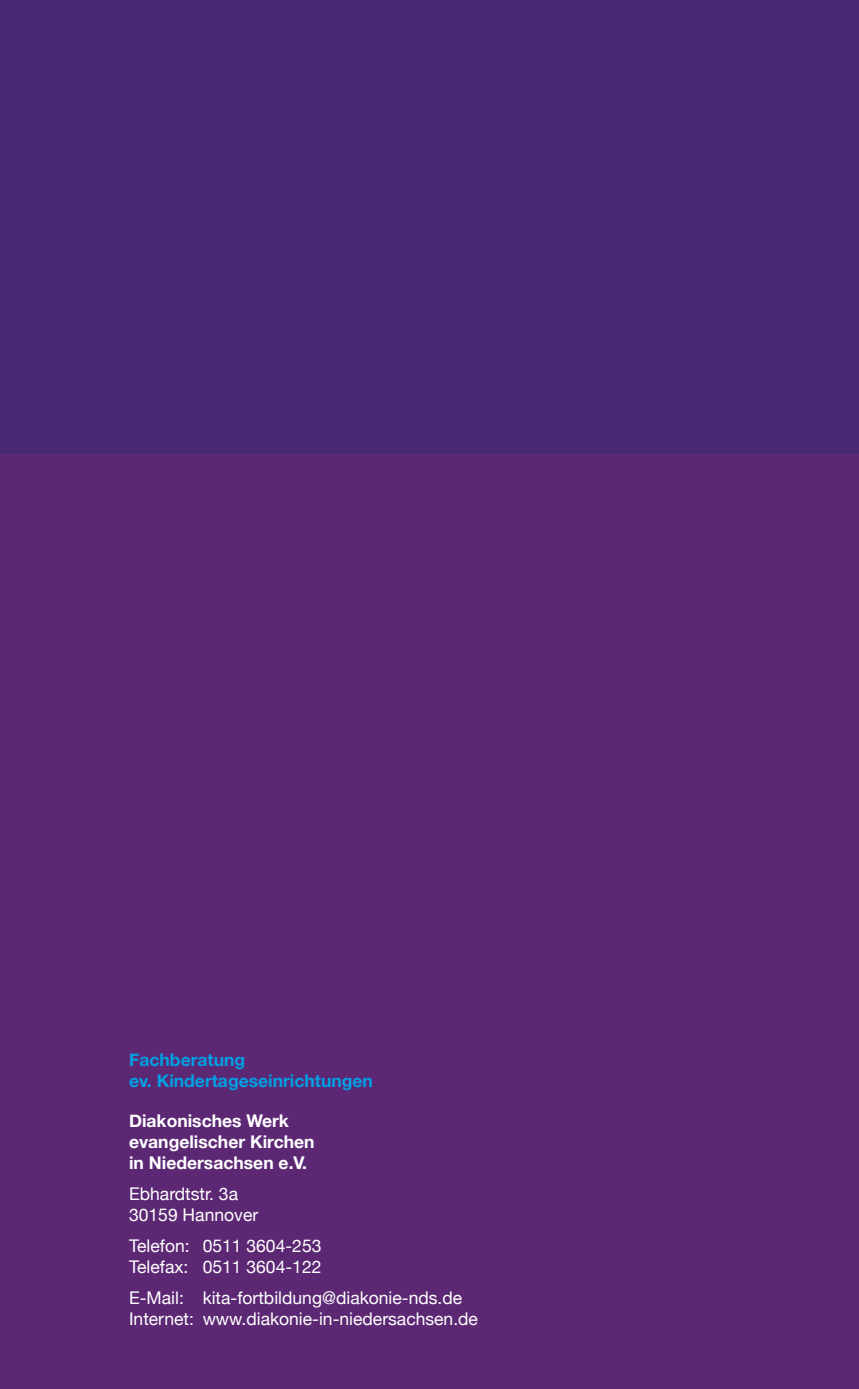
<style>
.page{position:relative;width:859px;height:1389px;background:#fff}
.page>*{position:absolute;margin:0;border:0;box-sizing:border-box;transform-origin:0 0}
.t1{font:17.5px/21px "Helvetica Neue";color:#fff}
.t2{font:700 17.5px/21px "Helvetica Neue";color:#fff}
.t3{font:700 17.5px/21px "Helvetica Neue";color:#009fe3}
</style>
<div class="page">
<div style="left:0;top:0;width:858px;height:1389px;background:#5c2874"></div>
<div style="left:0;top:0;width:858px;height:454px;background:#482974"></div>
<p class="t3" style="left:129px;top:1049px;width:245px">Fachberatung<br>ev. Kindertageseinrichtungen</p>
<p class="t2" style="left:129px;top:1111px;width:187px">Diakonisches Werk evangelischer Kirchen in Niedersachsen e.V.</p>
<p class="t1" style="left:129px;top:1185px;width:131px">Ebhardtstr. 3a<br>30159 Hannover</p>
<p class="t1" style="left:129px;top:1237px;width:194px">Telefon: 0511 3604-253<br>Telefax: 0511 3604-122</p>
<p class="t1" style="left:129px;top:1288px;width:350px">E-Mail: kita-fortbildung@diakonie-nds.de<br>Internet: www.diakonie-in-niedersachsen.de</p>
</div>
